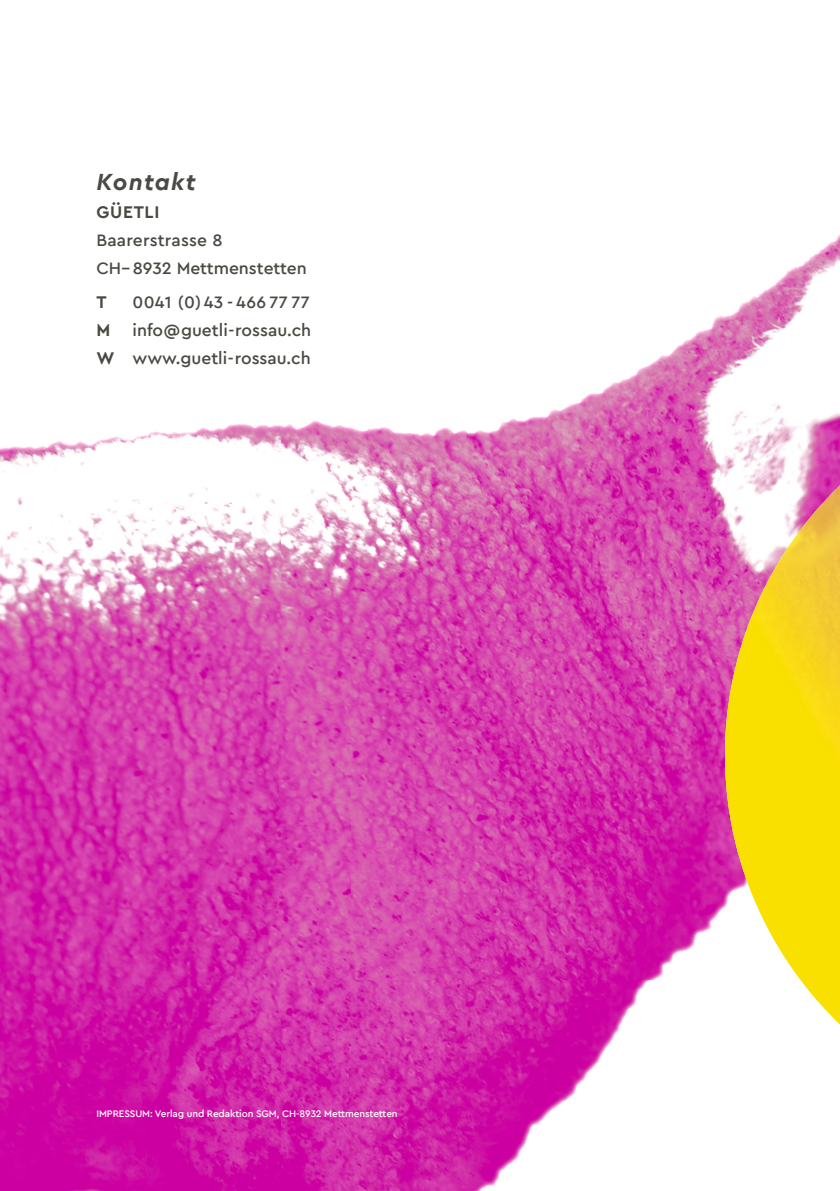
<style>
.page{position:relative;width:840px;height:1191px;background:#fff}
.page>*{position:absolute;margin:0;border:0;box-sizing:border-box;transform-origin:0 0}
.t1{font:italic 700 24px "Cera PRO";letter-spacing:.05em;color:#4b4943}
.t2{font:500 17.4px/28px "Cera PRO";color:#4b4943}
.t3{font:500 17.4px "Cera PRO";letter-spacing:.02em;color:#4b4943}
.t4{font:700 17.4px "Cera PRO";letter-spacing:.04em;color:#4b4943}
.t5{font:500 10px "Cera PRO";letter-spacing:-.01em;color:#fff}
.s1{font-weight:700}
</style>
<div class="page">
<img style="left:675px;top:235px;width:164px;height:114px">
<img style="left:280px;top:349px;width:559px;height:281px">
<img style="left:0;top:424px;width:280px;height:767px">
<img style="left:279px;top:630px;width:408px;height:561px">
<img style="left:687px;top:485px;width:152px;height:539px">
<h1 class="t1" style="left:96px;top:166px;width:101px">Kontakt</h1>
<p class="t4" style="left:96px;top:200px;width:64px">GÜETLI</p>
<p class="t2" style="left:96px;top:225px;width:212px">Baarerstrasse 8<br>CH– 8932 Mettmenstetten</p>
<p class="t4" style="left:97px;top:290px;width:12px">T</p>
<p class="t3" style="left:132px;top:290px;width:179px">0041 (0) 43 - 466 77 77</p>
<p class="t4" style="left:97px;top:318px;width:15px">M</p>
<p class="t2" style="left:97px;top:315px;width:216px;text-align:right">info @ guetli - rossau.ch<br><span class="s1">W</span> www.guetli - rossau.ch</p>
<p class="t5" style="left:96px;top:1106px;width:302px">IMPRESSUM: Verlag und Redaktion SGM, CH-8932 Mettmenstetten</p>
</div>
